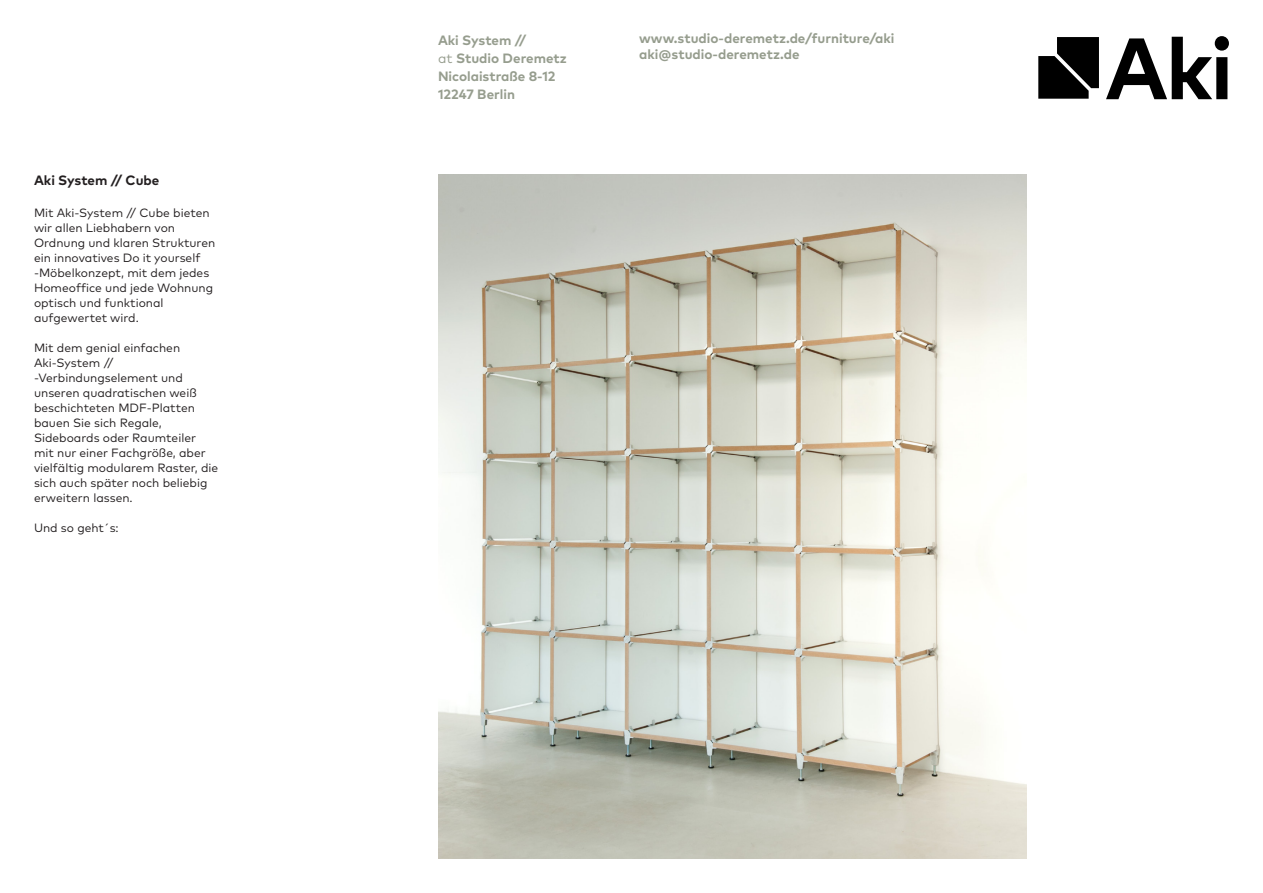
<style>
.page{position:relative;width:1263px;height:893px;background:#fff}
.page>*{position:absolute;margin:0;border:0;box-sizing:border-box;transform-origin:0 0}
.t1{font:700 13.5px/18px "Mark Pro";color:#969d8e}
.t2{font:700 13.5px "Mark Pro";color:#231f20}
.t3{font:12px/15px "Mark Pro";color:#231f20}
.s1{font-weight:400}
</style>
<div class="page">
<svg style="left:1106px;top:36px;width:123px;height:63px"></svg>
<svg style="left:1038px;top:37px;width:61px;height:62px"></svg>
<img style="left:438px;top:174px;width:589px;height:685px">
<p class="t2" style="left:34px;top:170px;width:127px">Aki System // Cube</p>
<p class="t3" style="left:34px;top:204px;width:183px">Mit Aki-System // Cube bieten wir allen Liebhabern von<br>Ordnung und klaren Strukturen ein innovatives Do it yourself -Möbelkonzept, mit dem jedes<br>Homeoffice und jede Wohnung optisch und funktional aufgewertet wird.</p>
<p class="t3" style="left:34px;top:339px;width:148px">Mit dem genial einfachen</p>
<p class="t3" style="left:34px;top:354px;width:186px">Aki-System // -Verbindungselement und unseren quadratischen weiß beschichteten MDF-Platten bauen Sie sich Regale,<br>Sideboards oder Raumteiler mit nur einer Fachgröße, aber vielfältig modularem Raster, die sich auch später noch beliebig erweitern lassen.</p>
<p class="t3" style="left:34px;top:519px;width:86px">Und so geht´s:</p>
<p class="t1" style="left:438px;top:30px;width:130px">Aki System //<br><span class="s1">at</span> Studio Deremetz<br>Nicolaistraße 8-12<br>12247 Berlin</p>
<p class="t1" style="left:639px;top:28px;width:257px;line-height:16.5px">www.studio-deremetz.de/furniture/aki aki@studio-deremetz.de</p>
</div>
